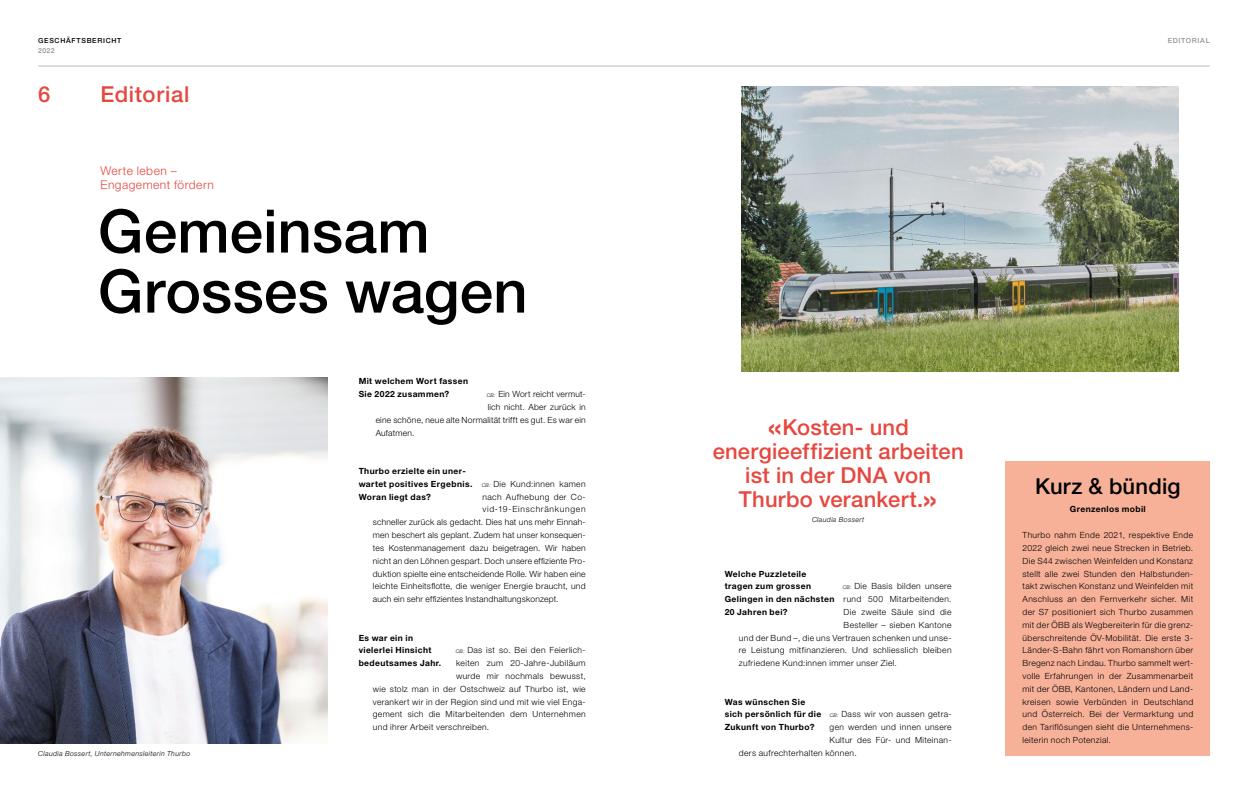
<style>
.page{position:relative;width:1248px;height:794px;background:#fff}
.page>*{position:absolute;margin:0;border:0;box-sizing:border-box;transform-origin:0 0}
.t1{font:500 60px/60px "Helvetica Neue LT Pro";letter-spacing:.005em;color:#000}
.t2{font:500 22px/24px "Helvetica Neue LT Pro";letter-spacing:.015em;color:#e6473e;text-align:center}
.t3{font:500 22px "Helvetica Neue LT Pro";letter-spacing:.01em;color:#000}
.t4{font:300 12px/14px "Helvetica Neue LT Pro";letter-spacing:.04em;color:#e6473e}
.t5{font:300 8.5px/12.8px "Helvetica Neue LT Pro";letter-spacing:.04em;color:#000}
.t6{font:700 8.5px/12.8px "Helvetica Neue LT Pro";letter-spacing:.045em;color:#000}
.t7{font:300 8.5px "Helvetica Neue LT Pro";letter-spacing:.02em;color:#000}
.t8{font:300 8.5px "Helvetica Neue LT Pro";letter-spacing:.085em;color:#000}
.t9{font:italic 300 7px "Helvetica Neue LT Pro";letter-spacing:.05em;color:#000}
.t10{font:500 7px "Helvetica Neue LT Pro";letter-spacing:.1em;color:#000}
.t11{font:500 7px "Helvetica Neue LT Pro";letter-spacing:.1em;color:#949290}
.s1{font-style:italic;font-size:5.1px}
.s2{font-size:32px}
</style>
<div class="page">
<hr style="left:38px;top:66px;width:1171px;height:1px;background:#bab9b8">
<div style="left:1005px;top:461px;width:204px;height:295px;background:#f7b198"></div>
<img style="left:0;top:377px;width:328px;height:366px">
<img style="left:741px;top:86px;width:437px;height:285px">
<p class="t10" style="left:38px;top:37px;width:85px">GESCHÄFTSBERICHT</p>
<p class="t11" style="left:38px;top:47px;width:18px">2022</p>
<h2 class="t2" style="left:38px;top:82px;width:14px">6</h2>
<h2 class="t2" style="left:100px;top:82px;width:90px">Editorial</h2>
<h3 class="t4" style="left:100px;top:163px;width:115px">Werte leben –<br>Engagement fördern</h3>
<h1 class="t1" style="left:98px;top:201px;width:431px">Gemeinsam<br>Grosses wagen</h1>
<p class="t6" style="left:358px;top:375px;width:111px">Mit welchem Wort fassen<br>Sie 2022 zusammen?</p>
<p class="t7" style="left:486px;top:389px;width:100px"><span class="s1">CB:</span> Ein Wort reicht vermut-</p>
<p class="t5" style="left:487px;top:400px;width:99px">lich nicht. Aber zurück in</p>
<p class="t5" style="left:375px;top:413px;width:211px">eine schöne, neue alte Normalität trifft es gut. Es war ein</p>
<p class="t7" style="left:375px;top:427px;width:40px">Aufatmen.</p>
<p class="t6" style="left:358px;top:464px;width:115px">Thurbo erzielte ein uner&shy;wartet positives Ergebnis.<br>Woran liegt das?</p>
<p class="t5" style="left:481px;top:477px;width:105px"><span class="s1">CB:</span> Die Kund:innen kamen</p>
<p class="t5" style="left:482px;top:490px;width:105px">nach Aufhebung der Co-</p>
<p class="t8" style="left:482px;top:504px;width:105px">vid-19-Einschränkungen</p>
<p class="t5" style="left:373px;top:515px;width:214px">schneller zurück als gedacht. Dies hat uns mehr Einnah-</p>
<p class="t5" style="left:373px;top:528px;width:214px">men beschert als geplant. Zudem hat unser konsequen-</p>
<p class="t5" style="left:373px;top:541px;width:214px">tes Kostenmanagement dazu beigetragen. Wir haben</p>
<p class="t5" style="left:373px;top:554px;width:214px">nicht an den Löhnen gespart. Doch unsere effiziente Pro-</p>
<p class="t5" style="left:373px;top:567px;width:214px">duktion spielte eine entscheidende Rolle. Wir haben eine</p>
<p class="t5" style="left:373px;top:579px;width:214px">leichte Einheitsflotte, die weniger Energie braucht, und</p>
<p class="t7" style="left:373px;top:594px;width:187px">auch ein sehr effizientes Instandhaltungskonzept.</p>
<p class="t9" style="left:38px;top:749px;width:153px">Claudia Bossert, Unternehmensleiterin Thurbo</p>
<p class="t6" style="left:358px;top:631px;width:84px">Es war ein in vielerlei Hinsicht bedeutsames Jahr.</p>
<p class="t5" style="left:455px;top:644px;width:131px"><span class="s1">CB:</span> Das ist so. Bei den Feierlich-</p>
<p class="t5" style="left:456px;top:656px;width:131px">keiten zum 20-Jahre-Jubiläum</p>
<p class="t5" style="left:456px;top:669px;width:131px">wurde mir nochmals bewusst,</p>
<p class="t5" style="left:373px;top:682px;width:214px">wie stolz man in der Ostschweiz auf Thurbo ist, wie</p>
<p class="t5" style="left:373px;top:695px;width:214px">verankert wir in der Region sind und mit wie viel Enga-</p>
<p class="t5" style="left:373px;top:708px;width:214px">gement sich die Mitarbeitenden dem Unternehmen</p>
<p class="t5" style="left:373px;top:720px;width:118px">und ihrer Arbeit verschreiben.</p>
<p class="t11" style="left:1167px;top:37px;width:43px">EDITORIAL</p>
<h2 class="t2" style="left:712px;top:415px;width:252px"><span class="s2">«</span>Kosten- und energieeffizient arbeiten ist in der DNA von<br>Thurbo verankert.<span class="s2">»</span></h2>
<p class="t9" style="left:812px;top:516px;width:54px">Claudia Bossert</p>
<p class="t6" style="left:724px;top:567px;width:111px">Welche Puzzleteile tragen zum grossen<br>Gelingen in den nächsten<br>20 Jahren bei?</p>
<p class="t5" style="left:842px;top:579px;width:110px"><span class="s1">CB:</span> Die Basis bilden unsere</p>
<p class="t5" style="left:843px;top:592px;width:109px">rund 500 Mitarbeitenden.</p>
<p class="t5" style="left:843px;top:605px;width:109px">Die zweite Säule sind die</p>
<p class="t5" style="left:843px;top:618px;width:109px">Besteller – sieben Kantone</p>
<p class="t5" style="left:738px;top:631px;width:214px">und der Bund –, die uns Vertrauen schenken und unse-</p>
<p class="t5" style="left:738px;top:644px;width:214px">re Leistung mitfinanzieren. Und schliesslich bleiben</p>
<p class="t5" style="left:738px;top:656px;width:160px">zufriedene Kund:innen immer unser Ziel.</p>
<p class="t6" style="left:724px;top:695px;width:98px">Was wünschen Sie sich persönlich für die<br>Zukunft von Thurbo?</p>
<p class="t5" style="left:829px;top:708px;width:123px"><span class="s1">CB:</span> Dass wir von aussen getra-</p>
<p class="t5" style="left:829px;top:720px;width:123px">gen werden und innen unsere</p>
<p class="t5" style="left:829px;top:733px;width:123px">Kultur des Für- und Miteinan-</p>
<p class="t5" style="left:738px;top:746px;width:119px">ders aufrechterhalten können.</p>
<h2 class="t3" style="left:1034px;top:473px;width:147px">Kurz &amp; bündig</h2>
<p class="t6" style="left:1069px;top:503px;width:77px">Grenzenlos mobil</p>
<p class="t5" style="left:1022px;top:528px;width:172px">Thurbo nahm Ende 2021, respektive Ende 2022 gleich zwei neue Strecken in Betrieb.<br>Die S44 zwischen Weinfelden und Konstanz stellt alle zwei Stunden den Halbstunden&shy;takt zwischen Konstanz und Weinfelden mit Anschluss an den Fernverkehr sicher. Mit der S7 positioniert sich Thurbo zusammen mit der ÖBB als Wegbereiterin für die grenz&shy;überschreitende ÖV-Mobilität. Die erste 3- Länder-S-Bahn fährt von Romanshorn über Bregenz nach Lindau. Thurbo sammelt wert&shy;volle Erfahrungen in der Zusammenarbeit mit der ÖBB, Kantonen, Ländern und Land&shy;kreisen sowie Verbünden in Deutschland und Österreich. Bei der Vermarktung und den Tariflösungen sieht die Unternehmens&shy;leiterin noch Potenzial.</p>
</div>
